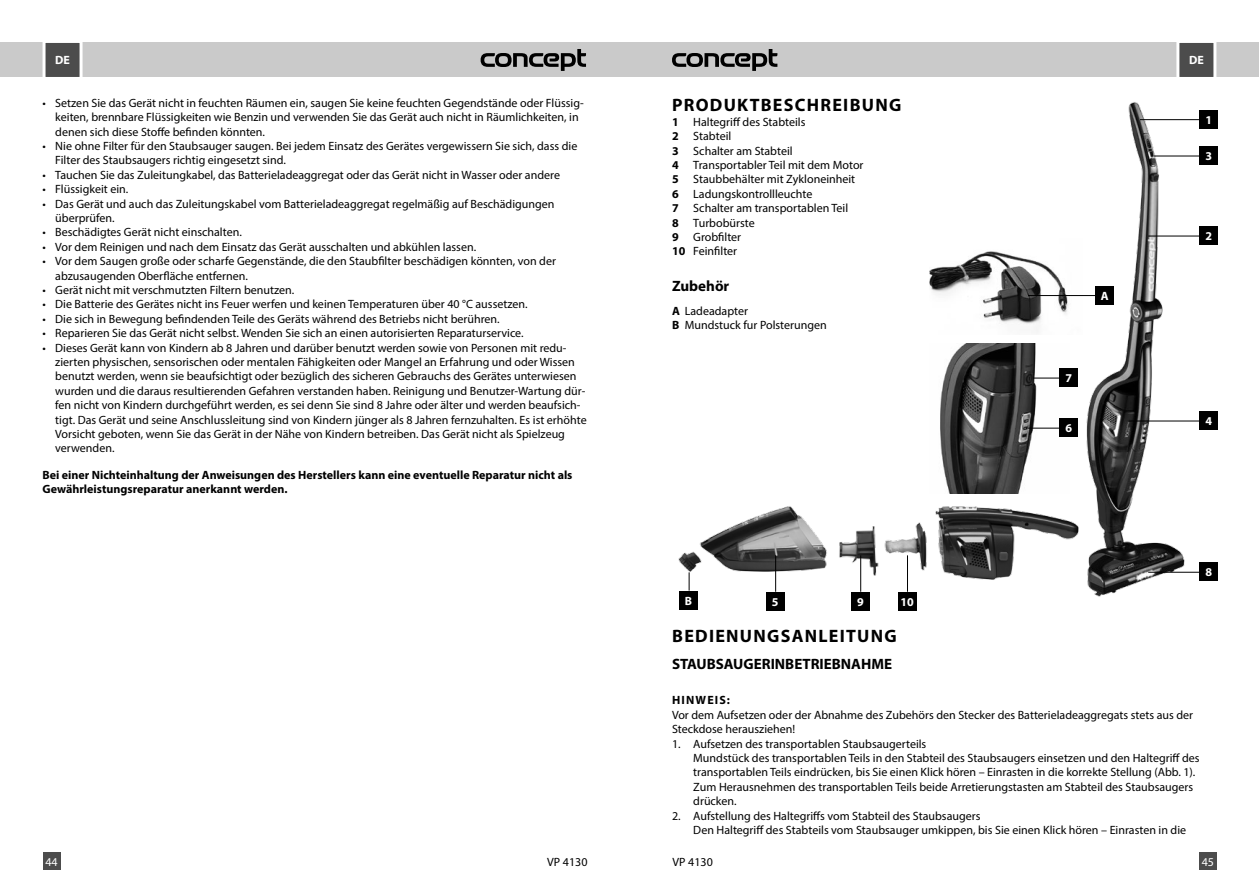
<style>
.page{position:relative;width:1259px;height:893px;background:#fff}
.page>*{position:absolute;margin:0;border:0;box-sizing:border-box;transform-origin:0 0}
.t1{font:700 18px "Myriad Pro";letter-spacing:.07em;color:#000}
.t2{font:700 15px "Myriad Pro";color:#000}
.t3{font:12px/14.4px "Myriad Pro";color:#000}
.t4{font:700 12px/14.4px "Myriad Pro";color:#000}
.t5{font:700 12px "Myriad Pro";color:#fff}
.t6{font:700 12px "Myriad Pro";letter-spacing:.095em;color:#000}
.t7{font:12px "Myriad Pro";color:#fff}
.s1{font-weight:700}
</style>
<div class="page">
<img style="left:929px;top:251px;width:97px;height:73px">
<img style="left:1026px;top:102px;width:173px;height:495px">
<div style="left:1199px;top:110px;width:18px;height:19px;background:#000"></div>
<div style="left:1199px;top:226px;width:18px;height:19px;background:#000"></div>
<div style="left:1199px;top:411px;width:18px;height:19px;background:#000"></div>
<div style="left:1199px;top:562px;width:18px;height:19px;background:#000"></div>
<div style="left:1095px;top:286px;width:19px;height:19px;background:#000"></div>
<div style="left:1199px;top:146px;width:18px;height:19px;background:#000"></div>
<hr style="left:1140px;top:119px;width:59px;height:1px;background:#000">
<hr style="left:1148px;top:236px;width:51px;height:1px;background:#000">
<hr style="left:1128px;top:421px;width:71px;height:1px;background:#000">
<hr style="left:1028px;top:295px;width:67px;height:1px;background:#000">
<hr style="left:1148px;top:572px;width:51px;height:1px;background:#000">
<hr style="left:1154px;top:156px;width:45px;height:1px;background:#000">
<img style="left:940px;top:343px;width:129px;height:133px">
<div style="left:1059px;top:368px;width:19px;height:19px;background:#000"></div>
<div style="left:1059px;top:418px;width:19px;height:19px;background:#000"></div>
<svg style="left:1033px;top:378px;width:26px;height:1px"></svg>
<hr style="left:1027px;top:428px;width:32px;height:1px;background:#000">
<img style="left:678px;top:476px;width:404px;height:112px">
<div style="left:766px;top:592px;width:18px;height:19px;background:#000"></div>
<div style="left:851px;top:592px;width:18px;height:19px;background:#000"></div>
<div style="left:898px;top:592px;width:18px;height:19px;background:#000"></div>
<hr style="left:775px;top:555px;width:1px;height:37px;background:#000">
<hr style="left:860px;top:555px;width:1px;height:37px;background:#000">
<hr style="left:907px;top:555px;width:1px;height:37px;background:#000">
<div style="left:679px;top:591px;width:18px;height:19px;background:#000"></div>
<svg style="left:689px;top:572px;width:1px;height:19px"></svg>
<div style="left:0;top:43px;width:629px;height:34px;background:#cacaca"></div>
<div style="left:629px;top:43px;width:630px;height:34px;background:#cacaca"></div>
<svg style="left:480px;top:49px;width:106px;height:22px"></svg>
<svg style="left:672px;top:49px;width:105px;height:22px"></svg>
<svg style="left:1175px;top:42px;width:43px;height:35px;background:#717171"></svg>
<svg style="left:41px;top:42px;width:43px;height:35px;background:#717171"></svg>
<div style="left:1199px;top:853px;width:17px;height:17px;background:#4c4c4c"></div>
<div style="left:43px;top:853px;width:17px;height:17px;background:#4c4c4c"></div>
<p class="t5" style="left:55px;top:53px;width:16px">DE</p>
<p class="t5" style="left:1189px;top:53px;width:16px">DE</p>
<p class="t3" style="left:55px;top:95px;width:530px;text-indent:-13px">• Setzen Sie das Gerät nicht in feuchten Räumen ein, saugen Sie keine feuchten Gegendstände oder Flüssig&shy;keiten, brennbare Flüssigkeiten wie Benzin und verwenden Sie das Gerät auch nicht in Räumlichkeiten, in denen sich diese Stoffe befinden könnten.</p>
<p class="t3" style="left:55px;top:139px;width:523px;text-indent:-13px">• Nie ohne Filter für den Staubsauger saugen. Bei jedem Einsatz des Gerätes vergewissern Sie sich, dass die<br>Filter des Staubsaugers richtig eingesetzt sind.</p>
<p class="t3" style="left:43px;top:167px;width:519px">• Tauchen Sie das Zuleitungkabel, das Batterieladeaggregat oder das Gerät nicht in Wasser oder andere</p>
<p class="t3" style="left:43px;top:182px;width:87px">• Flüssigkeit ein.</p>
<p class="t3" style="left:55px;top:196px;width:501px;text-indent:-13px">• Das Gerät und auch das Zuleitungskabel vom Batterieladeaggregat regelmäßig auf Beschädigungen überprüfen.</p>
<p class="t3" style="left:43px;top:225px;width:201px">• Beschädigtes Gerät nicht einschalten.</p>
<p class="t3" style="left:43px;top:239px;width:435px">• Vor dem Reinigen und nach dem Einsatz das Gerät ausschalten und abkühlen lassen.</p>
<p class="t3" style="left:55px;top:254px;width:502px;text-indent:-13px">• Vor dem Saugen große oder scharfe Gegenstände, die den Staubfilter beschädigen könnten, von der abzusaugenden Oberfläche entfernen.</p>
<p class="t3" style="left:43px;top:283px;width:253px">• Gerät nicht mit verschmutzten Filtern benutzen.</p>
<p class="t3" style="left:43px;top:297px;width:486px">• Die Batterie des Gerätes nicht ins Feuer werfen und keinen Temperaturen über 40 °C aussetzen.</p>
<p class="t3" style="left:43px;top:311px;width:459px">• Die sich in Bewegung befindenden Teile des Geräts während des Betriebs nicht berühren.</p>
<p class="t3" style="left:43px;top:326px;width:482px">• Reparieren Sie das Gerät nicht selbst. Wenden Sie sich an einen autorisierten Reparaturservice.</p>
<p class="t3" style="left:55px;top:340px;width:533px;text-indent:-13px">• Dieses Gerät kann von Kindern ab 8 Jahren und darüber benutzt werden sowie von Personen mit redu&shy;zierten physischen, sensorischen oder mentalen Fähigkeiten oder Mangel an Erfahrung und oder Wissen benutzt werden, wenn sie beaufsichtigt oder bezüglich des sicheren Gebrauchs des Gerätes unterwiesen wurden und die daraus resultierenden Gefahren verstanden haben. Reinigung und Benutzer-Wartung dür&shy;fen nicht von Kindern durchgeführt werden, es sei denn Sie sind 8 Jahre oder älter und werden beaufsich&shy;tigt. Das Gerät und seine Anschlussleitung sind von Kindern jünger als 8 Jahren fernzuhalten. Es ist erhöhte Vorsicht geboten, wenn Sie das Gerät in der Nähe von Kindern betreiben. Das Gerät nicht als Spielzeug verwenden.</p>
<p class="t4" style="left:43px;top:467px;width:531px">Bei einer Nichteinhaltung der Anweisungen des Herstellers kann eine eventuelle Reparatur nicht als<br>Gewährleistungsreparatur anerkannt werden.</p>
<h1 class="t1" style="left:672px;top:93px;width:231px">PRODUKTBESCHREIBUNG</h1>
<p class="t3" style="left:672px;top:114px;width:193px"><span class="s1">1</span> Haltegriff des Stabteils<br><span class="s1">2</span> Stabteil<br><span class="s1">3</span> Schalter am Stabteil<br><span class="s1">4</span> Transportabler Teil mit dem Motor<br><span class="s1">5</span> Staubbehälter mit Zykloneinheit<br><span class="s1">6</span> Ladungskontrollleuchte<br><span class="s1">7</span> Schalter am transportablen Teil<br><span class="s1">8</span> Turbobürste<br><span class="s1">9</span> Grobfilter<br><span class="s1">10</span> Feinfilter</p>
<p class="t2" style="left:672px;top:276px;width:59px">Zubehör</p>
<p class="t3" style="left:672px;top:303px;width:156px"><span class="s1">A</span> Ladeadapter<br><span class="s1">B</span> Mundstuck fur Polsterungen</p>
<p class="t5" style="left:685px;top:593px;width:9px">B</p>
<p class="t5" style="left:772px;top:594px;width:8px">5</p>
<p class="t5" style="left:857px;top:594px;width:8px">9</p>
<p class="t5" style="left:900px;top:594px;width:15px">10</p>
<p class="t5" style="left:1101px;top:288px;width:9px">A</p>
<p class="t5" style="left:1065px;top:370px;width:8px">7</p>
<p class="t5" style="left:1065px;top:420px;width:8px">6</p>
<p class="t5" style="left:1205px;top:112px;width:8px">1</p>
<p class="t5" style="left:1205px;top:148px;width:8px">3</p>
<p class="t5" style="left:1205px;top:228px;width:8px">2</p>
<p class="t5" style="left:1205px;top:413px;width:8px">4</p>
<p class="t5" style="left:1205px;top:564px;width:8px">8</p>
<h1 class="t1" style="left:672px;top:624px;width:226px">BEDIENUNGSANLEITUNG</h1>
<p class="t2" style="left:672px;top:654px;width:222px">STAUBSAUGERINBETRIEBNAHME</p>
<p class="t6" style="left:672px;top:692px;width:59px">HINWEIS:</p>
<p class="t3" style="left:672px;top:707px;width:522px">Vor dem Aufsetzen oder der Abnahme des Zubehörs den Stecker des Batterieladeaggregats stets aus der<br>Steckdose herausziehen!</p>
<p class="t3" style="left:693px;top:736px;width:508px;text-indent:-21px">1. Aufsetzen des transportablen Staubsaugerteils<br>Mundstück des transportablen Teils in den Stabteil des Staubsaugers einsetzen und den Haltegriff des transportablen Teils eindrücken, bis Sie einen Klick hören – Einrasten in die korrekte Stellung (Abb. 1).<br>Zum Herausnehmen des transportablen Teils beide Arretierungstasten am Stabteil des Staubsaugers drücken.</p>
<p class="t3" style="left:693px;top:808px;width:494px;text-indent:-21px">2. Aufstellung des Haltegriffs vom Stabteil des Staubsaugers<br>Den Haltegriff des Stabteils vom Staubsauger umkippen, bis Sie einen Klick hören – Einrasten in die</p>
<p class="t7" style="left:45px;top:854px;width:14px">44</p>
<p class="t3" style="left:547px;top:854px;width:42px">VP 4130</p>
<p class="t3" style="left:672px;top:854px;width:42px">VP 4130</p>
<p class="t7" style="left:1201px;top:854px;width:14px">45</p>
</div>
